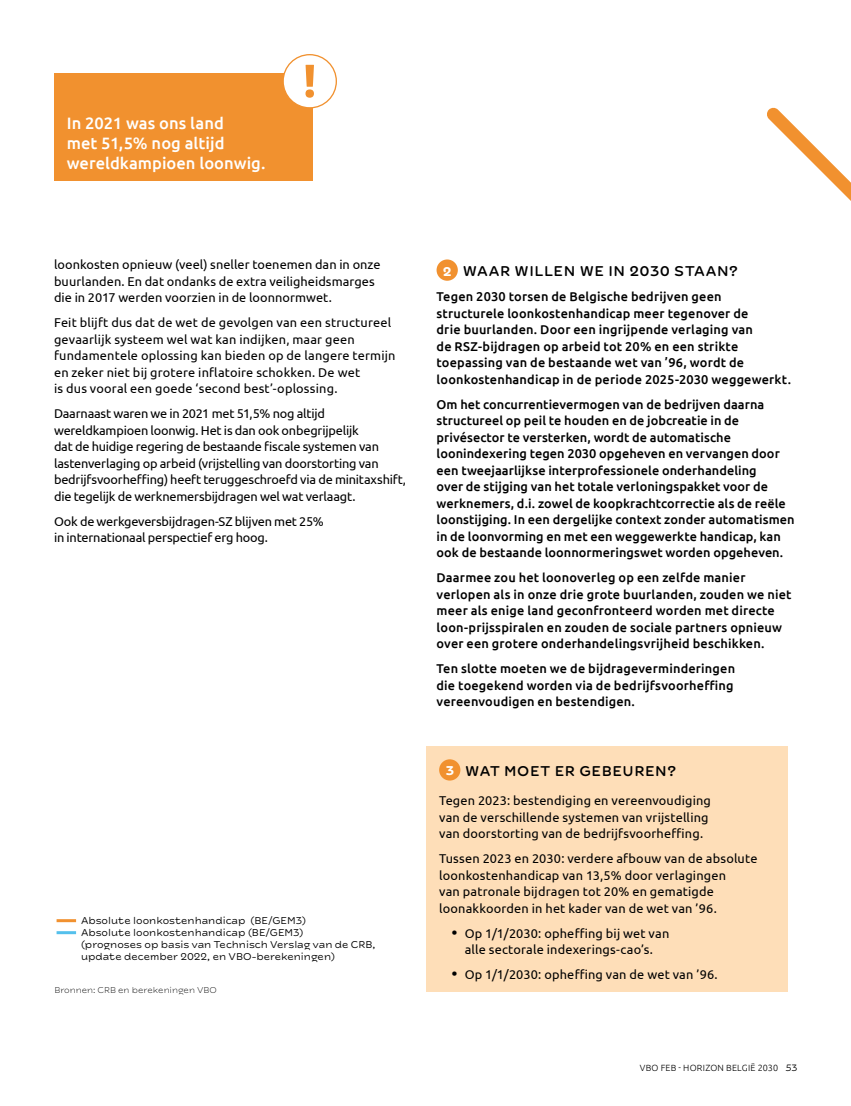
<style>
.page{position:relative;width:851px;height:1106px;background:#fff}
.page>*{position:absolute;margin:0;border:0;box-sizing:border-box;transform-origin:0 0}
.t1{font:500 16.5px/19.8px "Ubuntu";color:#fff}
.t2{font:500 15px "New Farm";letter-spacing:.035em;color:#000}
.t3{font:500 12.75px/16.5px "Ubuntu";letter-spacing:.01em;color:#000}
.t4{font:12.75px/16.5px "Ubuntu";letter-spacing:.005em;color:#000}
.t5{font:12.75px/16.5px "Ubuntu";letter-spacing:-.015em;color:#000}
.t6{font:10.5px/12px "New Farm";color:#000}
.t7{font:300 9px "New Farm";color:#000}
.t8{font:300 9px "Ubuntu";letter-spacing:.03em;color:#000}
.s1{font-weight:700;font-size:13.5px;color:#fff}
.s2{font-weight:700;font-size:15px}
.s3{font-family:"New Farm";font-weight:400;font-size:9.75px}
</style>
<div class="page">
<svg style="left:767px;top:107px;width:83px;height:93px"></svg>
<div style="left:436px;top:259px;width:22px;height:22px;background:#f1912f;border-radius:50%"></div>
<div style="left:426px;top:746px;width:361px;height:246px;background:#fedeb8"></div>
<div style="left:439px;top:759px;width:21px;height:21px;background:#f1912f;border-radius:50%"></div>
<div style="left:54px;top:74px;width:259px;height:107px;background:#f1912f"></div>
<div style="left:283px;top:55px;width:53px;height:53px;background:#fff;border-radius:50%"></div>
<div style="left:282px;top:54px;width:55px;height:54px;border:1px solid #f1912f;border-radius:50%"></div>
<svg style="left:305px;top:65px;width:9px;height:33px"></svg>
<hr style="left:57px;top:919px;width:19px;height:3px;background:#f1912f">
<hr style="left:57px;top:931px;width:19px;height:3px;background:#54c0ec">
<p class="t1" style="left:67px;top:113px;width:200px">In 2021 was ons land<br>met 51,5% nog altijd wereldkampioen loonwig.</p>
<p class="t4" style="left:54px;top:256px;width:328px">loonkosten opnieuw (veel) sneller toenemen dan in onze buurlanden. En dat ondanks de extra veiligheidsmarges die in 2017 werden voorzien in de loonnormwet.</p>
<p class="t4" style="left:54px;top:314px;width:343px">Feit blijft dus dat de wet de gevolgen van een structureel gevaarlijk systeem wel wat kan indijken, maar geen fundamentele oplossing kan bieden op de langere termijn en zeker niet bij grotere inflatoire schokken. De wet<br>is dus vooral een goede ‘second best’-oplossing.</p>
<p class="t5" style="left:54px;top:405px;width:353px">Daarnaast waren we in 2021 met 51,5% nog altijd wereldkampioen loonwig. Het is dan ook onbegrijpelijk<br>dat de huidige regering de bestaande fiscale systemen van lastenverlaging op arbeid (vrijstelling van doorstorting van bedrijfsvoorheffing) heeft teruggeschroefd via de minitaxshift, die tegelijk de werknemersbijdragen wel wat verlaagt.</p>
<p class="t5" style="left:54px;top:513px;width:271px">Ook de werkgeversbijdragen-SZ blijven met 25% in internationaal perspectief erg hoog.</p>
<p class="t6" style="left:81px;top:914px;width:296px">Absolute loonkostenhandicap (BE/GEM3)<br>Absolute loonkostenhandicap (BE/GEM3)<br>(prognoses op basis van Technisch Verslag van de CRB, update december 2022, en VBO-berekeningen)</p>
<p class="t7" style="left:54px;top:985px;width:164px">Bronnen: CRB en berekeningen VBO</p>
<p class="t2" style="left:443px;top:262px;width:296px"><span class="s1">2</span> WAAR WILLEN WE IN 2030 STAAN?</p>
<p class="t3" style="left:436px;top:288px;width:356px">Tegen 2030 torsen de Belgische bedrijven geen structurele loonkostenhandicap meer tegenover de<br>drie buurlanden. Door een ingrijpende verlaging van<br>de RSZ-bijdragen op arbeid tot 20% en een strikte toepassing van de bestaande wet van ’96, wordt de loonkostenhandicap in de periode 2025-2030 weggewerkt.</p>
<p class="t3" style="left:436px;top:395px;width:359px">Om het concurrentievermogen van de bedrijven daarna structureel op peil te houden en de jobcreatie in de privésector te versterken, wordt de automatische loonindexering tegen 2030 opgeheven en vervangen door een tweejaarlijkse interprofessionele onderhandeling<br>over de stijging van het totale verloningspakket voor de werknemers, d.i. zowel de koopkrachtcorrectie als de reële loonstijging. In een dergelijke context zonder automatismen in de loonvorming en met een weggewerkte handicap, kan ook de bestaande loonnormeringswet worden opgeheven.</p>
<p class="t3" style="left:436px;top:569px;width:356px">Daarmee zou het loonoverleg op een zelfde manier verlopen als in onze drie grote buurlanden, zouden we niet meer als enige land geconfronteerd worden met directe loon-prijsspiralen en zouden de sociale partners opnieuw over een grotere onderhandelingsvrijheid beschikken.</p>
<p class="t3" style="left:436px;top:660px;width:300px">Ten slotte moeten we de bijdrageverminderingen die toegekend worden via de bedrijfsvoorheffing vereenvoudigen en bestendigen.</p>
<p class="t2" style="left:445px;top:761px;width:232px"><span class="s1">3</span> WAT MOET ER GEBEUREN?</p>
<p class="t4" style="left:439px;top:792px;width:273px">Tegen 2023: bestendiging en vereenvoudiging van de verschillende systemen van vrijstelling van doorstorting van de bedrijfsvoorheffing.</p>
<p class="t4" style="left:439px;top:850px;width:320px">Tussen 2023 en 2030: verdere afbouw van de absolute loonkostenhandicap van 13,5% door verlagingen<br>van patronale bijdragen tot 20% en gematigde loonakkoorden in het kader van de wet van ’96.</p>
<p class="t4" style="left:452px;top:924px;width:219px;text-align:center"><span class="s2">•</span> Op 1/1/2030: opheffing bij wet van alle sectorale indexerings-cao’s.</p>
<p class="t4" style="left:452px;top:966px;width:267px"><span class="s2">•</span> Op 1/1/2030: opheffing van de wet van ’96.</p>
<p class="t8" style="left:639px;top:1062px;width:159px">VBO FEB - HORIZON BELGIË 2030 <span class="s3">53</span></p>
</div>
